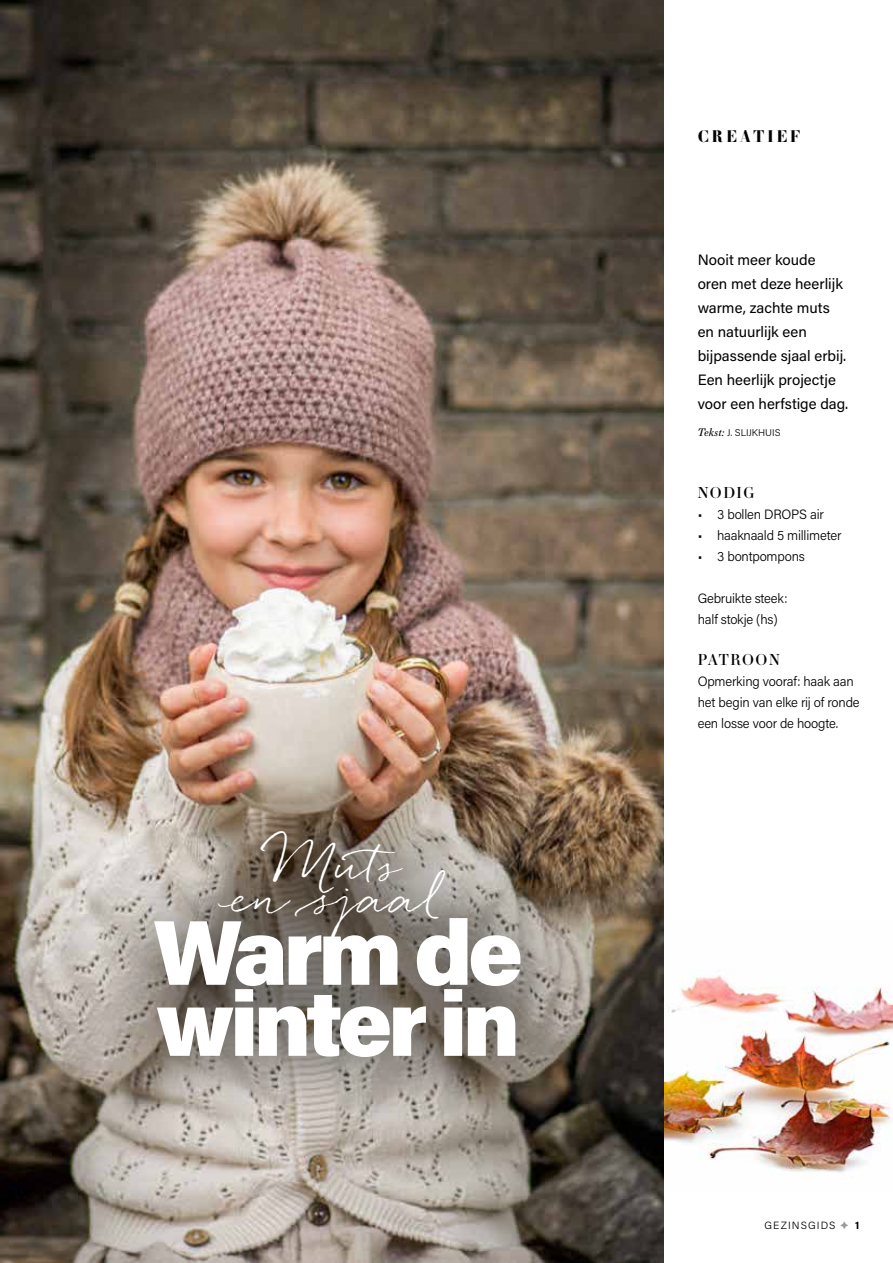
<style>
.page{position:relative;width:893px;height:1263px;background:#fff}
.page>*{position:absolute;margin:0;border:0;box-sizing:border-box;transform-origin:0 0}
.t1{font:900 92.1px/71.1px "Acumin Pro";letter-spacing:-.05em;color:#fff}
.t2{font:48px "Quickpen";color:#fff}
.t3{font:700 16.05px "Essonnes Headline";letter-spacing:.165em;color:#000}
.t4{font:15px/24px "Acumin Pro";color:#000}
.t5{font:15px "Essonnes Display";letter-spacing:.1em;color:#000}
.t6{font:300 13.5px/21px "Acumin Pro";letter-spacing:-.015em;color:#000}
.t7{font:300 10.5px "Acumin Pro";letter-spacing:.105em;color:#000}
.t8{font:300 9.75px "Acumin Pro";color:#000}
.s1{font-family:"Essonnes Text";font-weight:400;font-style:italic;font-size:10.5px}
.s2{color:#9b9b9a}
.s3{font-weight:700}
</style>
<div class="page">
<img style="left:663px;top:920px;width:230px;height:273px">
<img style="left:0;top:0;width:663px;height:1263px">
<div style="left:91px;top:768px;width:500px;height:361px;background:#000;opacity:.5"></div>
<h2 class="t2" style="left:273px;top:836px;width:150px">Muts</h2>
<h2 class="t2" style="left:232px;top:869px;width:213px">en sjaal</h2>
<h1 class="t1" style="left:153px;top:912px;width:371px">Warm de winter in</h1>
<p class="t3" style="left:698px;top:124px;width:104px">CREATIEF</p>
<p class="t4" style="left:698px;top:247px;width:152px">Nooit meer koude oren met deze heerlijk warme, zachte muts en natuurlijk een bijpassende sjaal erbij.<br>Een heerlijk projectje voor een herfstige dag.</p>
<p class="t8" style="left:698px;top:426px;width:84px"><span class="s1">Tekst:</span> J. SLIJKHUIS</p>
<p class="t5" style="left:698px;top:482px;width:59px">NODIG</p>
<p class="t6" style="left:698px;top:503px;width:128px">• 3 bollen DROPS air</p>
<p class="t6" style="left:698px;top:524px;width:145px">• haaknaald 5 millimeter</p>
<p class="t6" style="left:698px;top:545px;width:109px">• 3 bontpompons</p>
<p class="t6" style="left:698px;top:587px;width:91px">Gebruikte steek: half stokje (hs)</p>
<p class="t5" style="left:698px;top:649px;width:84px">PATROON</p>
<p class="t6" style="left:698px;top:670px;width:163px">Opmerking vooraf: haak aan het begin van elke rij of ronde een losse voor de hoogte.</p>
<p class="t7" style="left:764px;top:1218px;width:96px">GEZINSGIDS <span class="s2">✦</span> <span class="s3">1</span></p>
</div>
